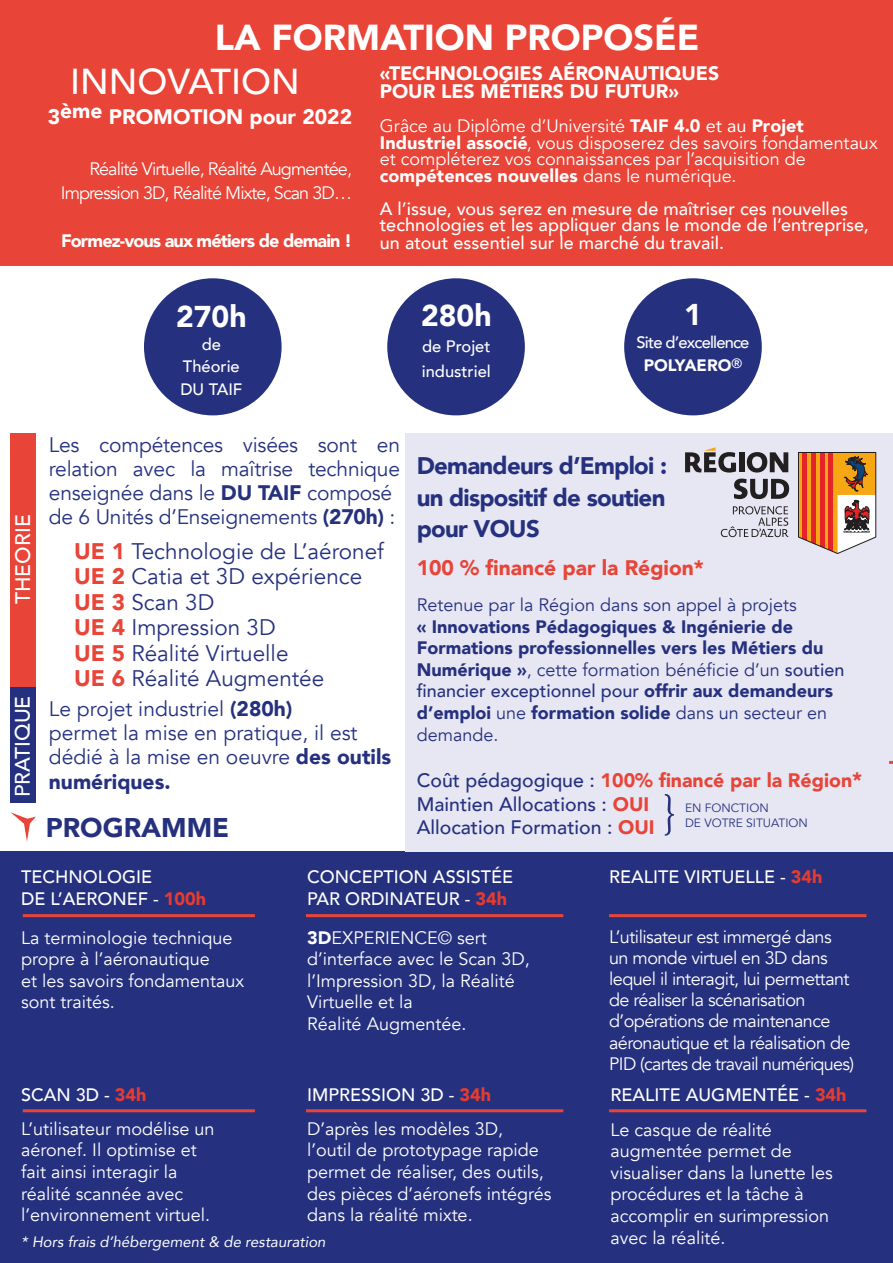
<style>
.page{position:relative;width:893px;height:1263px;background:#fff}
.page>*{position:absolute;margin:0;border:0;box-sizing:border-box;transform-origin:0 0}
.t1{font:900 36px "Avenir";color:#fff}
.t2{font:500 36px "Avenir";color:#fff}
.t3{font:31.5px "Avenir";color:#fff}
.t4{font:900 30px "Avenir";color:#fff}
.t5{font:900 27px "Avenir";color:#25317e}
.t6{font:900 24px/31.5px "Avenir";letter-spacing:-.03em;color:#25317e;text-align:justify}
.t7{font:22.5px/25.5px "Avenir";color:#25317e}
.t8{font:21px/24px "Avenir";letter-spacing:-.01em;color:#25317e}
.t9{font:900 21px "Avenir";color:#fff}
.t10{font:900 21px "Avenir";color:#e84437}
.t11{font:500 21px "Avenir";color:#fff}
.t12{font:500 19.5px/23.4px "Avenir";color:#25317e}
.t13{font:900 19.5px/18px "Avenir";letter-spacing:-.005em;color:#fff}
.t14{font:18px/21.6px "Avenir";color:#fff}
.t15{font:500 18px/21.6px "Avenir";color:#fff}
.t16{font:900 18px/21.6px "Avenir";color:#25317e}
.t17{font:18px/21px "Avenir";letter-spacing:-.03em;color:#fff}
.t18{font:18px/24px "Avenir";letter-spacing:-.05em;color:#fff;text-align:right}
.t19{font:18px "Avenir";color:#25317e}
.t20{font:900 18px "Avenir";letter-spacing:-.05em;color:#fff}
.t21{font:500 16.5px/22.5px "Avenir";color:#fff}
.t22{font:500 16.5px/22.5px "Avenir";letter-spacing:-.05em;color:#fff;text-align:center}
.t23{font:italic 15px "Avenir";color:#fff}
.t24{font:12px/15px "Avenir";color:#25317e}
.s1{font-weight:900}
.s2{font-style:inherit}
.s3{font-weight:900;color:#e84437}
.s4{font-weight:400}
.s5{font-weight:500}
.s6{font-weight:900;font-size:21px;color:#e84437}
.s7{font-weight:900;color:#e63c30}
</style>
<div class="page">
<div style="left:0;top:851px;width:893px;height:412px;background:#25317e"></div>
<div style="left:405px;top:433px;width:488px;height:418px;background:#e7e6f3"></div>
<div style="left:11px;top:433px;width:25px;height:254px;background:#e84437"></div>
<div style="left:11px;top:687px;width:25px;height:116px;background:#25317e"></div>
<div style="left:624px;top:278px;width:138px;height:137px;background:#25317e;border-radius:50%"></div>
<div style="left:387px;top:278px;width:138px;height:137px;background:#25317e;border-radius:50%"></div>
<div style="left:144px;top:278px;width:138px;height:137px;background:#25317e;border-radius:50%"></div>
<div style="left:0;top:0;width:893px;height:265px;background:#e84437"></div>
<svg style="left:798px;top:452px;width:78px;height:102px;background:#d48754"></svg>
<svg style="left:721px;top:506px;width:67px;height:31px"></svg>
<div style="left:739px;top:452px;width:5px;height:20px;background:#221f20"></div>
<svg style="left:747px;top:452px;width:41px;height:21px"></svg>
<svg style="left:734px;top:479px;width:55px;height:20px"></svg>
<svg style="left:685px;top:447px;width:51px;height:26px"></svg>
<hr style="left:23px;top:914px;width:232px;height:3px;background:#e84437">
<hr style="left:306px;top:914px;width:257px;height:3px;background:#e84437">
<hr style="left:23px;top:1109px;width:232px;height:3px;background:#e84437">
<hr style="left:306px;top:1109px;width:257px;height:3px;background:#e84437">
<hr style="left:609px;top:914px;width:257px;height:3px;background:#e84437">
<hr style="left:609px;top:1109px;width:257px;height:3px;background:#e84437">
<svg style="left:11px;top:812px;width:25px;height:29px"></svg>
<svg style="left:665px;top:794px;width:9px;height:42px"></svg>
<svg style="left:889px;top:761px;width:4px;height:3px"></svg>
<h1 class="t1" style="left:215px;top:7px;width:486px">LA FORMATION PROPOSÉE</h1>
<h2 class="t3" style="left:76px;top:60px;width:277px">NOUVEAUTÉ <span class="s1">2020</span></h2>
<h1 class="t2" style="left:70px;top:51px;width:231px">INNOVATION</h1>
<p class="t9" style="left:48px;top:99px;width:306px">3ème PROMOTION pour 2022</p>
<p class="t9" style="left:60px;top:90px;width:44px">ème</p>
<p class="t9" style="left:109px;top:102px;width:245px">PROMOTION pour 2021</p>
<p class="t18" style="left:61px;top:157px;width:293px">Réalité Virtuelle, Réalité Augmentée,<br>Impression 3D, Réalité Mixte, Scan 3D…</p>
<p class="t20" style="left:61px;top:226px;width:292px">Formez-vous aux métiers de demain !</p>
<p class="t9" style="left:48px;top:102px;width:14px">2</p>
<p class="t13" style="left:380px;top:63px;width:341px">«TECHNOLOGIES AÉRONAUTIQUES<br>POUR LES MÉTIERS DU FUTUR»</p>
<p class="t14" style="left:380px;top:118px;width:499px;line-height:16.5px">Grâce au Diplôme d’Université <span class="s1">TAIF 4.0</span> <span class="s2">et au</span> <span class="s1">Projet Industriel associé</span>, vous disposerez des savoirs fondamentaux et compléterez vos connaissances par l’acquisition de <span class="s1">compétences nouvelles</span> dans le numérique.</p>
<p class="t15" style="left:380px;top:199px;width:490px;line-height:17.2px">A l’issue, vous serez en mesure de maîtriser ces nouvelles technologies et les appliquer dans le monde de l’entreprise, un atout essentiel sur le marché du travail.</p>
<p class="t11" style="left:5px;top:604px;width:91px;rotate:-90deg">THEORIE</p>
<p class="t11" style="left:4px;top:797px;width:103px;rotate:-90deg">PRATIQUE</p>
<h3 class="t4" style="left:176px;top:291px;width:72px">270h</h3>
<p class="t21" style="left:180px;top:332px;width:64px;text-align:center">de<br>Théorie<br>DU TAIF</p>
<p class="t8" style="left:49px;top:433px;width:353px">Les compétences visées sont en relation avec la maîtrise technique enseignée dans le <span class="s1">DU TAIF</span> composé de 6 Unités d’Enseignements <span class="s1">(270h)</span> :</p>
<p class="t7" style="left:74px;top:539px;width:311px"><span class="s3">UE 1</span> Technologie de L’aéronef<br><span class="s3">UE 2</span> Catia et 3D expérience<br><span class="s3">UE 3</span> Scan 3D<br><span class="s3">UE 4</span> Impression 3D<br><span class="s3">UE 5</span> Réalité Virtuelle<br><span class="s3">UE 6</span> Réalité Augmentée</p>
<p class="t8" style="left:49px;top:697px;width:344px">Le projet industriel <span class="s1">(280h)<br></span>permet la mise en pratique, il est dédié à la mise en oeuvre <span class="s1">des outils numériques.</span></p>
<h3 class="t5" style="left:46px;top:804px;width:185px">PROGRAMME</h3>
<h3 class="t4" style="left:421px;top:290px;width:72px">280h</h3>
<p class="t21" style="left:422px;top:332px;width:71px;line-height:25.5px">de Projet industriel</p>
<h3 class="t4" style="left:684px;top:289px;width:19px">1</h3>
<p class="t22" style="left:637px;top:330px;width:114px">Site d’excellence<br><span class="s1">POLYAERO</span><sup>®</sup></p>
<h3 class="t6" style="left:417px;top:449px;width:252px">Demandeurs d’Emploi : un dispositif de soutien pour VOUS</h3>
<p class="t10" style="left:417px;top:550px;width:289px">100 % financé par la Région*</p>
<p class="t19" style="left:417px;top:594px;width:382px">Retenue par la Région dans son appel à projets</p>
<p class="t16" style="left:417px;top:615px;width:429px">« Innovations Pédagogiques &amp; Ingénierie de Formations professionnelles vers les Métiers du Numérique »<span class="s4">, cette formation bénéficie d’un</span> <span class="s5">soutien financier exceptionnel pour</span> offrir aux demandeurs d’emploi <span class="s4">une</span> formation solide <span class="s4">dans un secteur en demande.</span></p>
<p class="t12" style="left:417px;top:768px;width:447px">Coût pédagogique : <span class="s3">100% financé par la Région</span><span class="s6">*<br></span>Maintien Allocations : <span class="s3">OUI<br></span>Allocation Formation : <span class="s3">OUI</span></p>
<p class="t24" style="left:685px;top:801px;width:124px">EN FONCTION<br>DE VOTRE SITUATION</p>
<p class="t15" style="left:21px;top:865px;width:186px">TECHNOLOGIE<br>DE L’AERONEF - <span class="s7">100h</span></p>
<p class="t14" style="left:21px;top:927px;width:225px">La terminologie technique propre à l’aéronautique<br>et les savoirs fondamentaux sont traités.</p>
<p class="t14" style="left:21px;top:1078px;width:195px;line-height:34px"><span class="s5">SCAN 3D -</span> <span class="s7">34h<br></span>L’utilisateur modélise un</p>
<p class="t14" style="left:21px;top:1139px;width:190px">aéronef. Il optimise et fait ainsi interagir la réalité scannée avec l’environnement virtuel.</p>
<p class="t15" style="left:307px;top:865px;width:207px">CONCEPTION ASSISTÉE<br>PAR ORDINATEUR - <span class="s7">34h</span></p>
<p class="t14" style="left:307px;top:927px;width:224px"><span class="s1">3D</span>EXPERIENCE© sert d’interface avec le Scan 3D, l’Impression 3D, la Réalité<br>Virtuelle et la<br>Réalité Augmentée.</p>
<p class="t14" style="left:307px;top:1078px;width:198px;line-height:34px"><span class="s5">IMPRESSION 3D -</span> <span class="s7">34h<br></span>D’après les modèles 3D,</p>
<p class="t14" style="left:307px;top:1139px;width:246px">l’outil de prototypage rapide permet de réaliser, des outils, des pièces d’aéronefs intégrés dans la réalité mixte.</p>
<p class="t23" style="left:21px;top:1233px;width:306px">* Hors frais d’hébergement &amp; de restauration</p>
<p class="t15" style="left:609px;top:865px;width:215px">REALITE VIRTUELLE - <span class="s7">34h</span></p>
<p class="t17" style="left:609px;top:927px;width:246px">L’utilisateur est immergé dans un monde virtuel en 3D dans lequel il interagit, lui permettant de réaliser la scénarisation d’opérations de maintenance aéronautique et la réalisation de<br>PID (cartes de travail numériques)</p>
<p class="t15" style="left:611px;top:1076px;width:237px;line-height:35.1px">REALITE AUGMENTÉE - <span class="s7">34h<br></span><span class="s4">Le casque de réalité</span></p>
<p class="t14" style="left:611px;top:1140px;width:224px">augmentée permet de visualiser dans la lunette les procédures et la tâche à accomplir en surimpression avec la réalité.</p>
</div>
